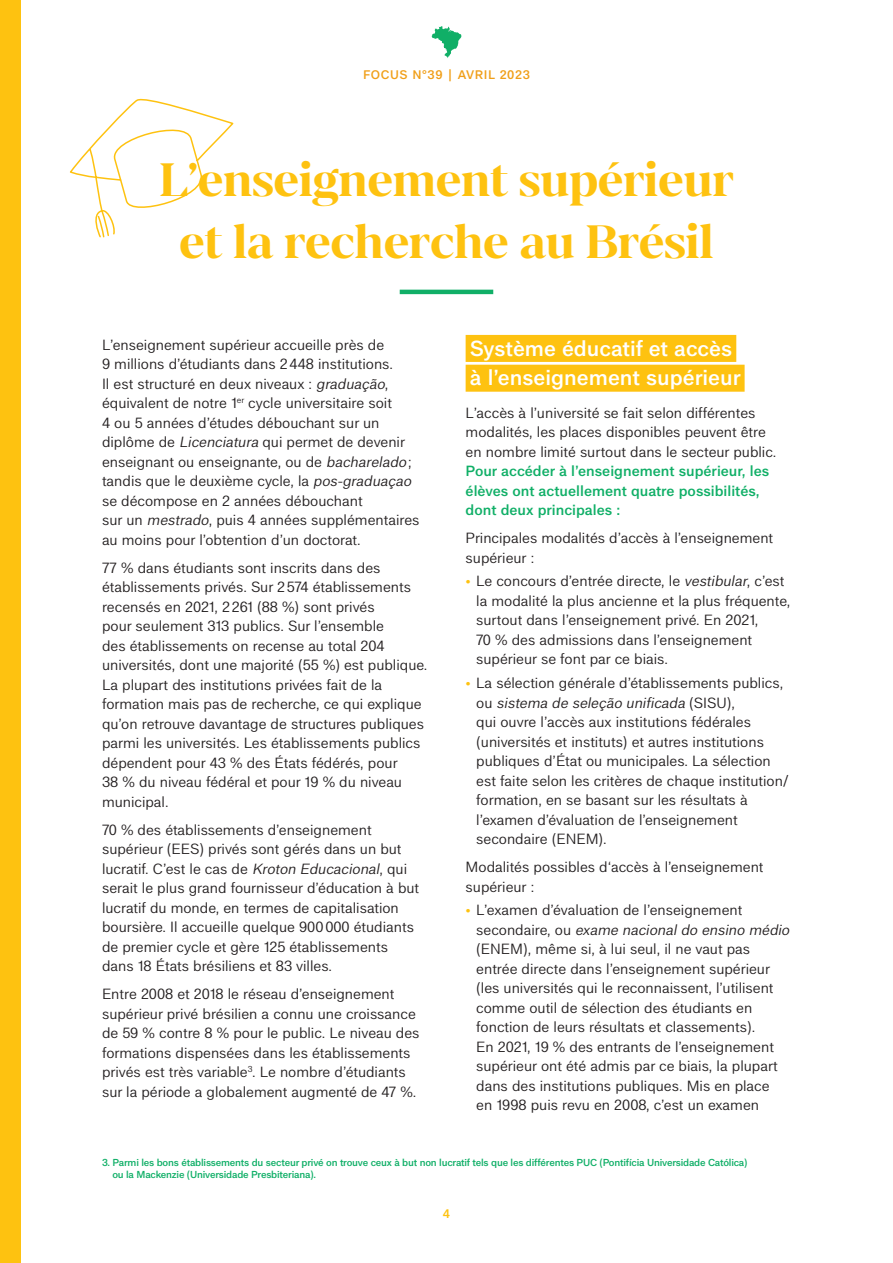
<style>
.page{position:relative;width:893px;height:1263px;background:#fff}
.page>*{position:absolute;margin:0;border:0;box-sizing:border-box;transform-origin:0 0}
.t1{font:700 45px/61.5px "CAMPUS FRANCE SERIF BETA 1";letter-spacing:-.025em;color:#fec210;text-align:center}
.t2{font:600 21px/29.7px "CAMPUS FRANCE SANS BETA 1";color:#fff}
.t3{font:14.25px/19.5px "CAMPUS FRANCE SANS BETA 1";color:#231f20}
.t4{font:600 14.25px/19.5px "CAMPUS FRANCE SANS BETA 1";color:#10af67}
.t5{font:600 12px "CAMPUS FRANCE SANS BETA 1";letter-spacing:.05em;color:#f09f19}
.t6{font:600 12px "CAMPUS FRANCE SANS BETA 1";color:#fec210}
.t7{font:600 9.75px/12px "CAMPUS FRANCE SANS BETA 1";letter-spacing:-.02em;color:#10af67}
.s1{font-style:italic}
.s2{color:#fec210}
</style>
<div class="page">
<div style="left:0;top:0;width:21px;height:1263px;background:#fec210"></div>
<svg style="left:432px;top:26px;width:29px;height:32px"></svg>
<svg style="left:69px;top:98px;width:165px;height:140px"></svg>
<hr style="left:400px;top:290px;width:93px;height:4px;background:#10af67">
<div style="left:466px;top:335px;width:270px;height:27px;background:#fec210"></div>
<div style="left:466px;top:365px;width:279px;height:27px;background:#fec210"></div>
<p class="t5" style="left:363px;top:66px;width:168px">FOCUS N°39 | AVRIL 2023</p>
<h1 class="t1" style="left:159px;top:151px;width:577px">L’enseignement supérieur et la recherche au Brésil</h1>
<p class="t3" style="left:102px;top:334px;width:319px">L’enseignement supérieur accueille près de<br>9 millions d’étudiants dans 2 448 institutions.<br>Il est structuré en deux niveaux : <span class="s1">graduação</span>, équivalent de notre 1<sup>er</sup> cycle universitaire soit<br>4 ou 5 années d’études débouchant sur un diplôme de <span class="s1">Licenciatura</span> qui permet de devenir enseignant ou enseignante, ou de <span class="s1">bacharelado</span> ; tandis que le deuxième cycle, la <span class="s1">pos-graduaçao </span>se décompose en 2 années débouchant<br>sur un <span class="s1">mestrado</span>, puis 4 années supplémentaires au moins pour l’obtention d’un doctorat.</p>
<p class="t3" style="left:102px;top:557px;width:327px">77 % dans étudiants sont inscrits dans des établissements privés. Sur 2 574 établissements recensés en 2021, 2 261 (88 %) sont privés<br>pour seulement 313 publics. Sur l’ensemble<br>des établissements on recense au total 204 universités, dont une majorité (55 %) est publique.<br>La plupart des institutions privées fait de la formation mais pas de recherche, ce qui explique qu’on retrouve davantage de structures publiques parmi les universités. Les établissements publics dépendent pour 43 % des États fédérés, pour<br>38 % du niveau fédéral et pour 19 % du niveau municipal.</p>
<p class="t3" style="left:102px;top:819px;width:319px">70 % des établissements d’enseignement supérieur (EES) privés sont gérés dans un but lucratif. C’est le cas de <span class="s1">Kroton Educacional</span>, qui serait le plus grand fournisseur d’éducation à but lucratif du monde, en termes de capitalisation boursière. Il accueille quelque 900 000 étudiants de premier cycle et gère 125 établissements dans 18 États brésiliens et 83 villes.</p>
<p class="t3" style="left:102px;top:983px;width:319px">Entre 2008 et 2018 le réseau d’enseignement supérieur privé brésilien a connu une croissance de 59 % contre 8 % pour le public. Le niveau des formations dispensées dans les établissements privés est très variable<sup>3</sup>. Le nombre d’étudiants sur la période a globalement augmenté de 47 %.</p>
<h2 class="t2" style="left:470px;top:332px;width:272px">Système éducatif et accès à l’enseignement supérieur</h2>
<p class="t3" style="left:466px;top:402px;width:312px">L’accès à l’université se fait selon différentes modalités, les places disponibles peuvent être en nombre limité surtout dans le secteur public.</p>
<p class="t4" style="left:466px;top:461px;width:305px">Pour accéder à l’enseignement supérieur, les élèves ont actuellement quatre possibilités, dont deux principales :</p>
<p class="t3" style="left:466px;top:527px;width:309px">Principales modalités d’accès à l’enseignement supérieur :</p>
<p class="t3" style="left:476px;top:571px;width:316px;text-indent:-11px"><span class="s2">•</span> Le concours d’entrée directe, le <span class="s1">vestibular</span>, c’est la modalité la plus ancienne et la plus fréquente, surtout dans l’enseignement privé. En 2021,<br>70 % des admissions dans l’enseignement supérieur se font par ce biais.</p>
<p class="t3" style="left:476px;top:672px;width:314px;text-indent:-11px"><span class="s2">•</span> La sélection générale d’établissements publics, o u <span class="s1">sistema de seleção unificada</span> ( S I S U ) ,<br>qui ouvre l’accès aux institutions fédérales (universités et instituts) et autres institutions publiques d’État ou municipales. La sélection est faite selon les critères de chaque institution/ formation, en se basant sur les résultats à l’examen d’évaluation de l’enseignement secondaire (ENEM).</p>
<p class="t3" style="left:466px;top:856px;width:299px">Modalités possibles d‘accès à l’enseignement supérieur :</p>
<p class="t3" style="left:476px;top:900px;width:318px;text-indent:-11px"><span class="s2">•</span> L’examen d’évaluation de l’enseignement<br>s e c o n d a i re , o u <span class="s1">exame nacional do ensino médio </span>(ENEM), même si, à lui seul, il ne vaut pas entrée directe dans l’enseignement supérieur (les universités qui le reconnaissent, l’utilisent comme outil de sélection des étudiants en fonction de leurs résultats et classements).<br>En 2021, 19 % des entrants de l’enseignement supérieur ont été admis par ce biais, la plupart dans des institutions publiques. Mis en place<br>en 1998 puis revu en 2008, c’est un examen</p>
<p class="t7" style="left:112px;top:1156px;width:637px;text-indent:-10px">3. Parmi les bons établissements du secteur privé on trouve ceux à but non lucratif tels que les différentes PUC (Pontifícia Universidade Católica) ou la Mackenzie (Universidade Presbiteriana).</p>
<p class="t6" style="left:443px;top:1205px;width:9px">4</p>
</div>
